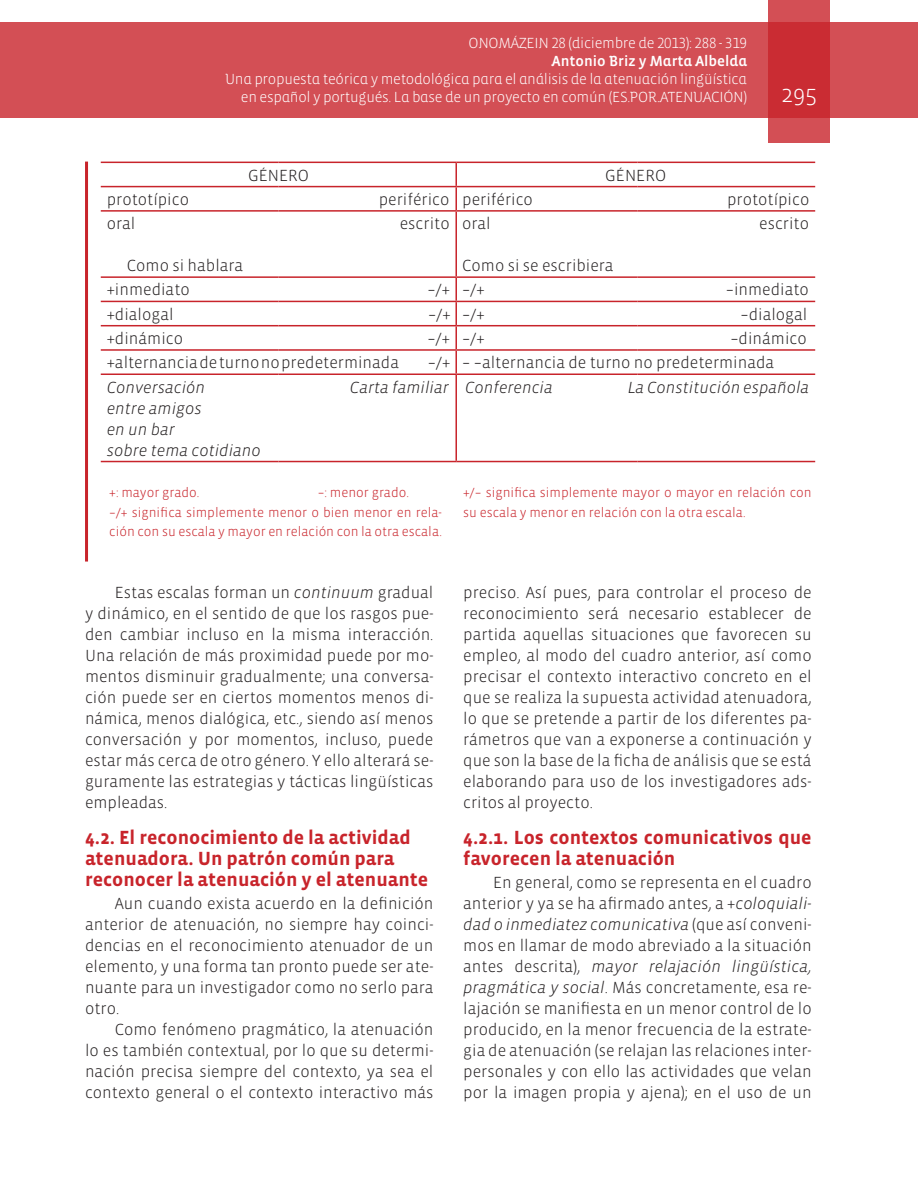
<style>
.page{position:relative;width:918px;height:1188px;background:#fff}
.page>*{position:absolute;margin:0;border:0;box-sizing:border-box;transform-origin:0 0}
.t1{font:300 24px "Vista Sans";color:#fff}
.Títulos{font:700 19.5px/21px "Vista Sans";color:#c8242b}
.Textos{font:300 16.5px/21px "Vista Sans";color:#231f20;text-align:justify}
.Textos-2{font:italic 300 16.5px "Vista Sans";color:#231f20}
.t2{font:300 15px/18px "Vista Sans Alt";letter-spacing:-.02em;color:#fff;text-align:right}
.t3{font:15px "Vista Sans Alt Med";color:#fff}
.Textos-3{font:300 13.5px/19.5px "Vista Sans";color:#c8242b}
.s1{font-style:italic}
</style>
<div class="page">
<div style="left:0;top:23px;width:918px;height:95px;background:#d34f55"></div>
<svg style="left:768px;top:0;width:62px;height:143px;background:#cc373e"></svg>
<hr style="left:101px;top:162px;width:178px;height:1px;background:#c8242b">
<hr style="left:279px;top:162px;width:177px;height:1px;background:#c8242b">
<hr style="left:456px;top:162px;width:181px;height:1px;background:#c8242b">
<hr style="left:455px;top:163px;width:2px;height:23px;background:#c8242b">
<hr style="left:637px;top:162px;width:178px;height:1px;background:#c8242b">
<hr style="left:101px;top:186px;width:178px;height:1px;background:#c8242b">
<hr style="left:279px;top:186px;width:177px;height:1px;background:#c8242b">
<hr style="left:456px;top:186px;width:181px;height:1px;background:#c8242b">
<hr style="left:455px;top:187px;width:2px;height:23px;background:#c8242b">
<hr style="left:637px;top:186px;width:178px;height:1px;background:#c8242b">
<hr style="left:101px;top:210px;width:178px;height:2px;background:#c8242b">
<hr style="left:279px;top:210px;width:177px;height:2px;background:#c8242b">
<hr style="left:456px;top:210px;width:181px;height:2px;background:#c8242b">
<hr style="left:455px;top:212px;width:2px;height:64px;background:#c8242b">
<hr style="left:637px;top:210px;width:178px;height:2px;background:#c8242b">
<hr style="left:101px;top:276px;width:178px;height:2px;background:#c8242b">
<hr style="left:279px;top:276px;width:177px;height:2px;background:#c8242b">
<hr style="left:456px;top:276px;width:181px;height:2px;background:#c8242b">
<hr style="left:455px;top:278px;width:2px;height:23px;background:#c8242b">
<hr style="left:637px;top:276px;width:178px;height:2px;background:#c8242b">
<hr style="left:101px;top:301px;width:178px;height:1px;background:#c8242b">
<hr style="left:279px;top:301px;width:177px;height:1px;background:#c8242b">
<hr style="left:456px;top:301px;width:181px;height:1px;background:#c8242b">
<hr style="left:455px;top:302px;width:2px;height:23px;background:#c8242b">
<hr style="left:637px;top:301px;width:178px;height:1px;background:#c8242b">
<hr style="left:101px;top:325px;width:178px;height:1px;background:#c8242b">
<hr style="left:279px;top:325px;width:177px;height:1px;background:#c8242b">
<hr style="left:456px;top:325px;width:181px;height:1px;background:#c8242b">
<hr style="left:455px;top:326px;width:2px;height:23px;background:#c8242b">
<hr style="left:637px;top:325px;width:178px;height:1px;background:#c8242b">
<hr style="left:101px;top:349px;width:178px;height:2px;background:#c8242b">
<hr style="left:279px;top:349px;width:177px;height:2px;background:#c8242b">
<hr style="left:456px;top:349px;width:181px;height:2px;background:#c8242b">
<hr style="left:455px;top:351px;width:2px;height:23px;background:#c8242b">
<hr style="left:637px;top:349px;width:178px;height:2px;background:#c8242b">
<hr style="left:101px;top:374px;width:178px;height:1px;background:#c8242b">
<hr style="left:279px;top:374px;width:177px;height:1px;background:#c8242b">
<hr style="left:456px;top:374px;width:181px;height:1px;background:#c8242b">
<hr style="left:455px;top:375px;width:2px;height:86px;background:#c8242b">
<hr style="left:637px;top:374px;width:178px;height:1px;background:#c8242b">
<hr style="left:101px;top:461px;width:178px;height:1px;background:#c8242b">
<hr style="left:279px;top:461px;width:177px;height:1px;background:#c8242b">
<hr style="left:456px;top:461px;width:181px;height:1px;background:#c8242b">
<hr style="left:637px;top:461px;width:178px;height:1px;background:#c8242b">
<hr style="left:85px;top:162px;width:3px;height:400px;background:#c8242b">
<p class="t2" style="left:469px;top:35px;width:280px">ONOMÁZEIN 28 (diciembre de 2013): 288 - 319</p>
<p class="t3" style="left:552px;top:54px;width:197px">Antonio Briz y Marta Albelda</p>
<p class="t2" style="left:225px;top:71px;width:524px">Una propuesta teórica y metodológica para el análisis de la atenuación lingüística en español y portugués. La base de un proyecto en común (ES.POR.ATENUACIÓN)</p>
<p class="Textos" style="left:248px;top:165px;width:62px">GÉNERO</p>
<p class="Textos" style="left:605px;top:165px;width:62px">GÉNERO</p>
<h1 class="t1" style="left:781px;top:82px;width:37px">295</h1>
<p class="Textos" style="left:107px;top:189px;width:84px">prototípico</p>
<p class="Textos" style="left:379px;top:189px;width:72px">periférico</p>
<p class="Textos" style="left:462px;top:189px;width:72px">periférico</p>
<p class="Textos" style="left:727px;top:189px;width:84px">prototípico</p>
<p class="Textos" style="left:107px;top:213px;width:30px">oral</p>
<p class="Textos" style="left:400px;top:213px;width:51px">escrito</p>
<p class="Textos" style="left:127px;top:255px;width:118px">Como si hablara</p>
<p class="Textos" style="left:462px;top:213px;width:30px">oral</p>
<p class="Textos" style="left:759px;top:213px;width:51px">escrito</p>
<p class="Textos" style="left:462px;top:255px;width:153px">Como si se escribiera</p>
<p class="Textos" style="left:107px;top:280px;width:85px">+inmediato</p>
<p class="Textos" style="left:428px;top:280px;width:24px">−/+</p>
<p class="Textos" style="left:462px;top:280px;width:24px">−/+</p>
<p class="Textos" style="left:726px;top:280px;width:85px">−inmediato</p>
<p class="Textos" style="left:107px;top:304px;width:68px">+dialogal</p>
<p class="Textos" style="left:428px;top:304px;width:24px">−/+</p>
<p class="Textos" style="left:462px;top:304px;width:24px">−/+</p>
<p class="Textos" style="left:740px;top:304px;width:68px">−dialogal</p>
<p class="Textos" style="left:107px;top:328px;width:78px">+dinámico</p>
<p class="Textos" style="left:428px;top:328px;width:24px">−/+</p>
<p class="Textos" style="left:462px;top:328px;width:24px">−/+</p>
<p class="Textos" style="left:730px;top:328px;width:78px">−dinámico</p>
<p class="Textos" style="left:107px;top:353px;width:294px">+alternancia de turno no predeterminada</p>
<p class="Textos" style="left:428px;top:353px;width:24px">−/+</p>
<p class="Textos" style="left:462px;top:353px;width:313px">− −alternancia de turno no predeterminada</p>
<p class="Textos-2" style="left:107px;top:379px;width:100px">Conversación</p>
<p class="Textos-2" style="left:350px;top:379px;width:100px">Carta familiar</p>
<p class="Textos-2" style="left:107px;top:400px;width:97px">entre amigos</p>
<p class="Textos-2" style="left:107px;top:421px;width:70px">en un bar</p>
<p class="Textos-2" style="left:107px;top:442px;width:156px">sobre tema cotidiano</p>
<p class="Textos-2" style="left:465px;top:379px;width:89px">Conferencia</p>
<p class="Textos-2" style="left:628px;top:379px;width:183px">La Constitución española</p>
<p class="Textos-3" style="left:109px;top:483px;width:92px">+: mayor grado.</p>
<p class="Textos-3" style="left:318px;top:483px;width:93px">−: menor grado.</p>
<p class="Textos-3" style="left:109px;top:503px;width:334px">−/+ significa simplemente menor o bien menor en rela&shy;ción con su escala y mayor en relación con la otra escala.</p>
<p class="Textos" style="left:85px;top:582px;width:350px;text-indent:30px">Estas escalas forman un <span class="s1">continuum</span> gradual y dinámico, en el sentido de que los rasgos pue&shy;den cambiar incluso en la misma interacción.<br>Una relación de más proximidad puede por mo&shy;mentos disminuir gradualmente; una conversa&shy;ción puede ser en ciertos momentos menos di&shy;námica, menos dialógica, etc., siendo así menos conversación y por momentos, incluso, puede estar más cerca de otro género. Y ello alterará se&shy;guramente las estrategias y tácticas lingüísticas empleadas.</p>
<p class="Títulos" style="left:85px;top:827px;width:327px">4.2. El reconocimiento de la actividad</p>
<p class="Títulos" style="left:85px;top:848px;width:311px">atenuadora. Un patrón común para</p>
<p class="Títulos" style="left:85px;top:869px;width:345px">reconocer la atenuación y el atenuante</p>
<p class="Textos" style="left:85px;top:893px;width:350px;text-indent:30px">Aun cuando exista acuerdo en la definición anterior de atenuación, no siempre hay coinci&shy;dencias en el reconocimiento atenuador de un elemento, y una forma tan pronto puede ser ate&shy;nuante para un investigador como no serlo para otro.</p>
<p class="Textos" style="left:85px;top:1019px;width:350px;text-indent:30px">Como fenómeno pragmático, la atenuación lo es también contextual, por lo que su determi&shy;nación precisa siempre del contexto, ya sea el contexto general o el contexto interactivo más</p>
<p class="Textos-3" style="left:463px;top:483px;width:350px">+/− significa simplemente mayor o mayor en relación con su escala y menor en relación con la otra escala.</p>
<p class="Textos" style="left:463px;top:582px;width:350px">preciso. Así pues, para controlar el proceso de reconocimiento será necesario establecer de partida aquellas situaciones que favorecen su empleo, al modo del cuadro anterior, así como precisar el contexto interactivo concreto en el que se realiza la supuesta actividad atenuadora, lo que se pretende a partir de los diferentes pa&shy;rámetros que van a exponerse a continuación y que son la base de la ficha de análisis que se está elaborando para uso de los investigadores ads&shy;critos al proyecto.</p>
<p class="Títulos" style="left:463px;top:827px;width:350px">4.2.1. Los contextos comunicativos que favorecen la atenuación</p>
<p class="Textos" style="left:463px;top:872px;width:350px;text-indent:30px">En general, como se representa en el cuadro anterior y ya se ha afirmado antes, a +<span class="s1">coloquiali&shy;dad o inmediatez comunicativa</span> (que así conveni&shy;mos en llamar de modo abreviado a la situación antes descrita), <span class="s1">mayor relajación lingüística, pragmática y social</span>. Más concretamente, esa re&shy;lajación se manifiesta en un menor control de lo producido, en la menor frecuencia de la estrate&shy;gia de atenuación (se relajan las relaciones inter&shy;personales y con ello las actividades que velan por la imagen propia y ajena); en el uso de un</p>
</div>
